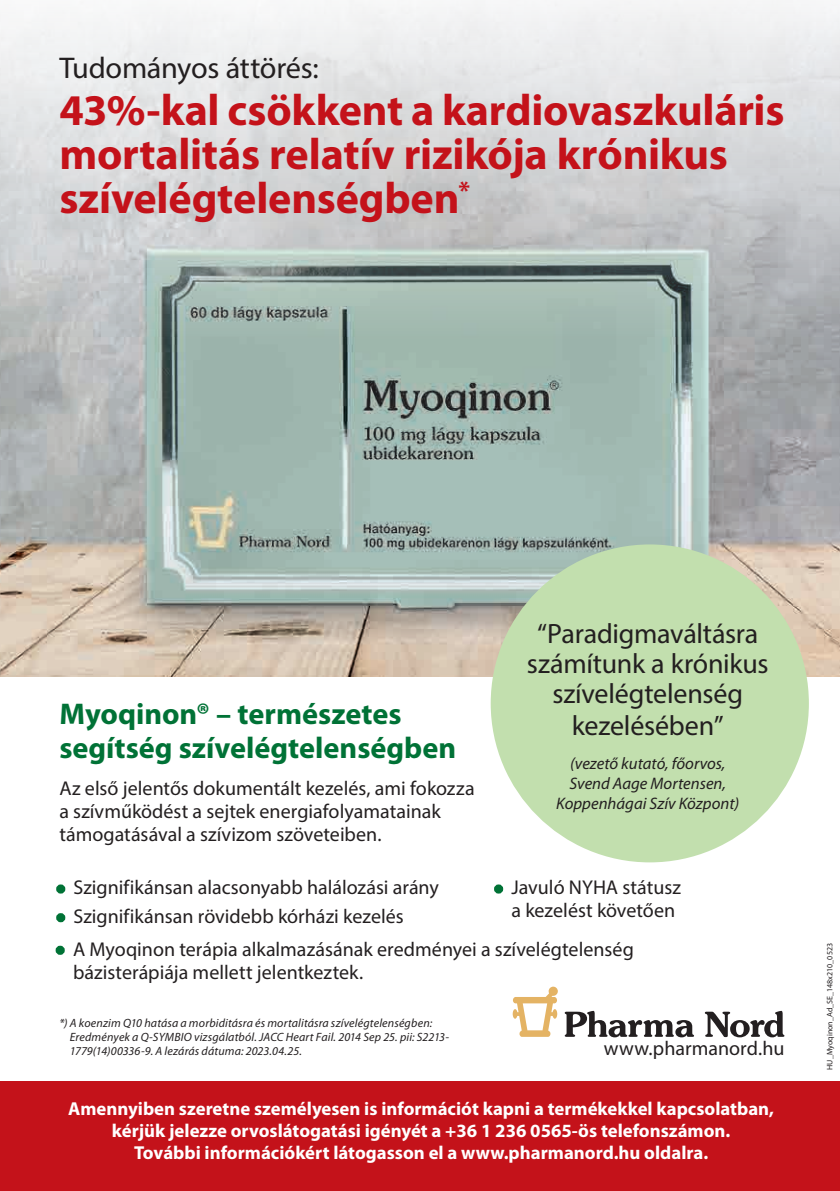
<style>
.page{position:relative;width:840px;height:1191px;background:#fff}
.page>*{position:absolute;margin:0;border:0;box-sizing:border-box;transform-origin:0 0}
.t1{font:700 44px/44px "Myriad Pro";letter-spacing:-.005em;color:#c4121a}
.t2{font:700 30px/34px "Myriad Pro";color:#007236}
.t3{font:30px "Myriad Pro";letter-spacing:-.01em;color:#231f20}
.t4{font:28px/30.6px "Myriad Pro";letter-spacing:-.01em;color:#231f20;text-align:center}
.t5{font:20px/23px "Myriad Pro";color:#231f20}
.t6{font:700 18.8px/22px "Myriad Pro";color:#fff;text-align:center}
.t7{font:italic 16.8px/20px "Myriad Pro";color:#231f20;text-align:center}
.t8{font:italic 12px/14px "Myriad Pro";letter-spacing:.01em;color:#231f20}
.t9{font:8px "Myriad Pro";color:#231f20}
.s1{color:#007236}
</style>
<div class="page">
<div style="left:0;top:1081px;width:839px;height:110px;background:#c4121a"></div>
<svg style="left:512px;top:986px;width:45px;height:50px"></svg>
<svg style="left:564px;top:1010px;width:129px;height:27px"></svg>
<svg style="left:704px;top:1010px;width:80px;height:27px"></svg>
<img style="left:0;top:0;width:839px;height:676px">
<div style="left:490px;top:544px;width:318px;height:318px;background:#c2dfae;border-radius:50%"></div>
<h2 class="t3" style="left:59px;top:49px;width:260px">Tudományos áttörés:</h2>
<h1 class="t1" style="left:59px;top:87px;width:726px">43%-kal csökkent a kardiovaszkuláris mortalitás relatív rizikója krónikus szívelégtelenségben<sup>*</sup></h1>
<h2 class="t2" style="left:59px;top:696px;width:398px">Myoqinon® – természetes segítség szívelégtelenségben</h2>
<p class="t5" style="left:59px;top:776px;width:416px">Az első jelentős dokumentált kezelés, ami fokozza a szívműködést a sejtek energiafolyamatainak támogatásával a szívizom szöveteiben.</p>
<h3 class="t4" style="left:526px;top:618px;width:243px">“Paradigmaváltásra számítunk a krónikus szívelégtelenség kezelésében”</h3>
<p class="t7" style="left:556px;top:753px;width:184px">(vezető kutató, főorvos,<br>Svend Aage Mortensen,<br>Koppenhágai Szív Központ)</p>
<p class="t5" style="left:58px;top:875px;width:382px"><span class="s1">•</span> Szignifikánsan alacsonyabb halálozási arány</p>
<p class="t5" style="left:58px;top:904px;width:347px"><span class="s1">•</span> Szignifikánsan rövidebb kórházi kezelés</p>
<p class="t5" style="left:495px;top:875px;width:187px;text-align:center"><span class="s1">•</span> Javuló NYHA státusz a kezelést követően</p>
<p class="t5" style="left:73px;top:937px;width:562px;text-indent:-16px"><span class="s1">•</span> A Myoqinon terápia alkalmazásának eredményei a szívelégtelenség bázisterápiája mellett jelentkeztek.</p>
<p class="t8" style="left:70px;top:1015px;width:380px;text-indent:-10px">*) A koenzim Q10 hatása a morbiditásra és mortalitásra szívelégtelenségben:<br>Eredmények a Q-SYMBIO vizsgálatból. JACC Heart Fail. 2014 Sep 25. pii: S2213-<br>1779(14)00336-9. A lezárás dátuma: 2023.04.25.</p>
<p class="t5" style="left:603px;top:1036px;width:182px">www.pharmanord.hu</p>
<p class="t6" style="left:68px;top:1097px;width:707px">Amennyiben szeretne személyesen is információt kapni a termékekkel kapcsolatban, kérjük jelezze orvoslátogatási igényét a +36 1 236 0565-ös telefonszámon.<br>További információkért látogasson el a www.pharmanord.hu oldalra.</p>
<p class="t9" style="left:824px;top:1069px;width:128px;rotate:-90deg">HU_Myoqinon_Ad_SE_148x210_0523</p>
</div>
